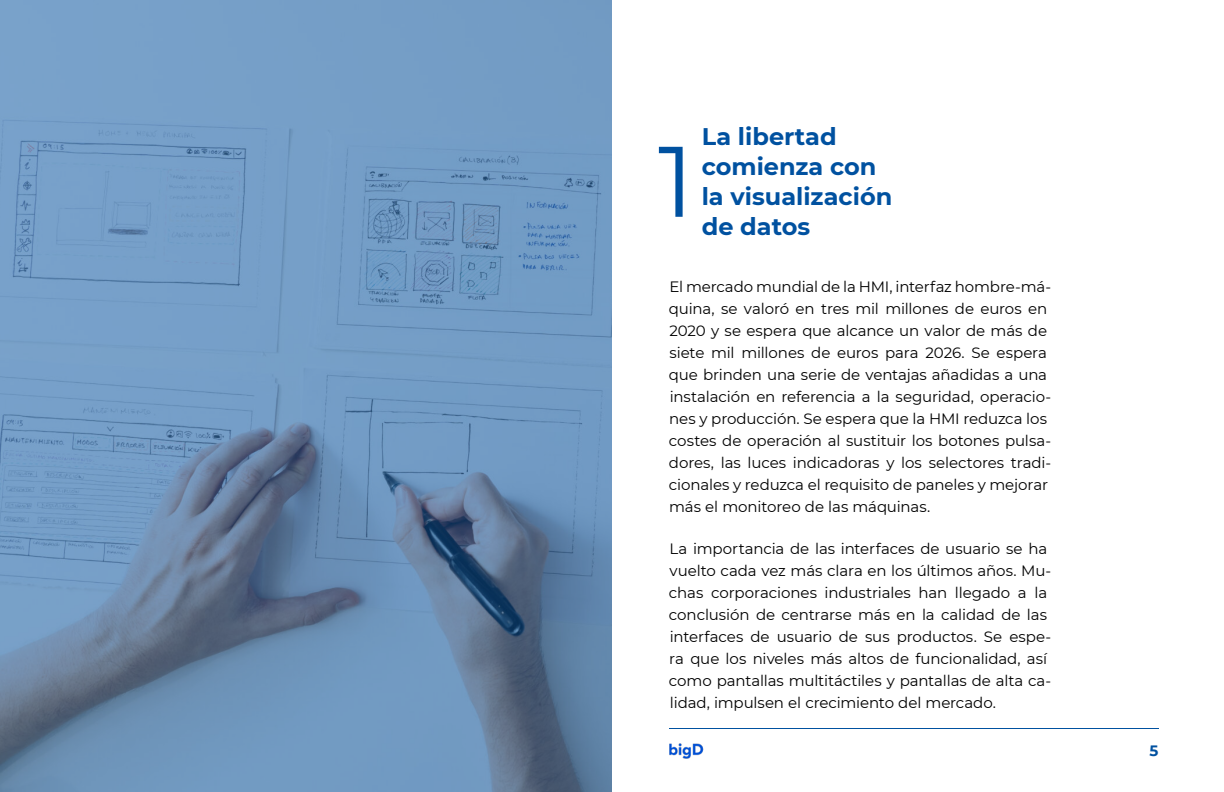
<style>
.page{position:relative;width:1224px;height:792px;background:#fff}
.page>*{position:absolute;margin:0;border:0;box-sizing:border-box;transform-origin:0 0}
.t1{font:100px "Montserrat";color:#0051a0}
.t2{font:700 24px/30px "Montserrat";color:#0051a0}
.t3{font:15px/22px "Montserrat";letter-spacing:-.005em;color:#000}
.t4{font:700 15px "Montserrat";color:#0051a0}
</style>
<div class="page">
<svg style="left:0;top:0;width:612px;height:792px;background:#6d92b9"></svg>
<hr style="left:669px;top:728px;width:490px;height:1px;background:#0051a0">
<img style="left:669px;top:743px;width:35px;height:16px">
<h1 class="t1" style="left:658px;top:112px;width:38px">1</h1>
<h2 class="t2" style="left:702px;top:120px;width:192px">La libertad comienza con la visualización de datos</h2>
<p class="t3" style="left:669px;top:275px;width:384px">El mercado mundial de la HMI, interfaz hombre-má&shy;quina, se valoró en tres mil millones de euros en 2020 y se espera que alcance un valor de más de siete mil millones de euros para 2026. Se espera que brinden una serie de ventajas añadidas a una instalación en referencia a la seguridad, operacio&shy;nes y producción. Se espera que la HMI reduzca los costes de operación al sustituir los botones pulsa&shy;dores, las luces indicadoras y los selectores tradi&shy;cionales y reduzca el requisito de paneles y mejorar más el monitoreo de las máquinas.</p>
<p class="t3" style="left:669px;top:537px;width:384px">La importancia de las interfaces de usuario se ha vuelto cada vez más clara en los últimos años. Mu&shy;chas corporaciones industriales han llegado a la conclusión de centrarse más en la calidad de las interfaces de usuario de sus productos. Se espe&shy;ra que los niveles más altos de funcionalidad, así como pantallas multitáctiles y pantallas de alta ca&shy;lidad, impulsen el crecimiento del mercado.</p>
<p class="t4" style="left:1149px;top:740px;width:10px">5</p>
</div>
